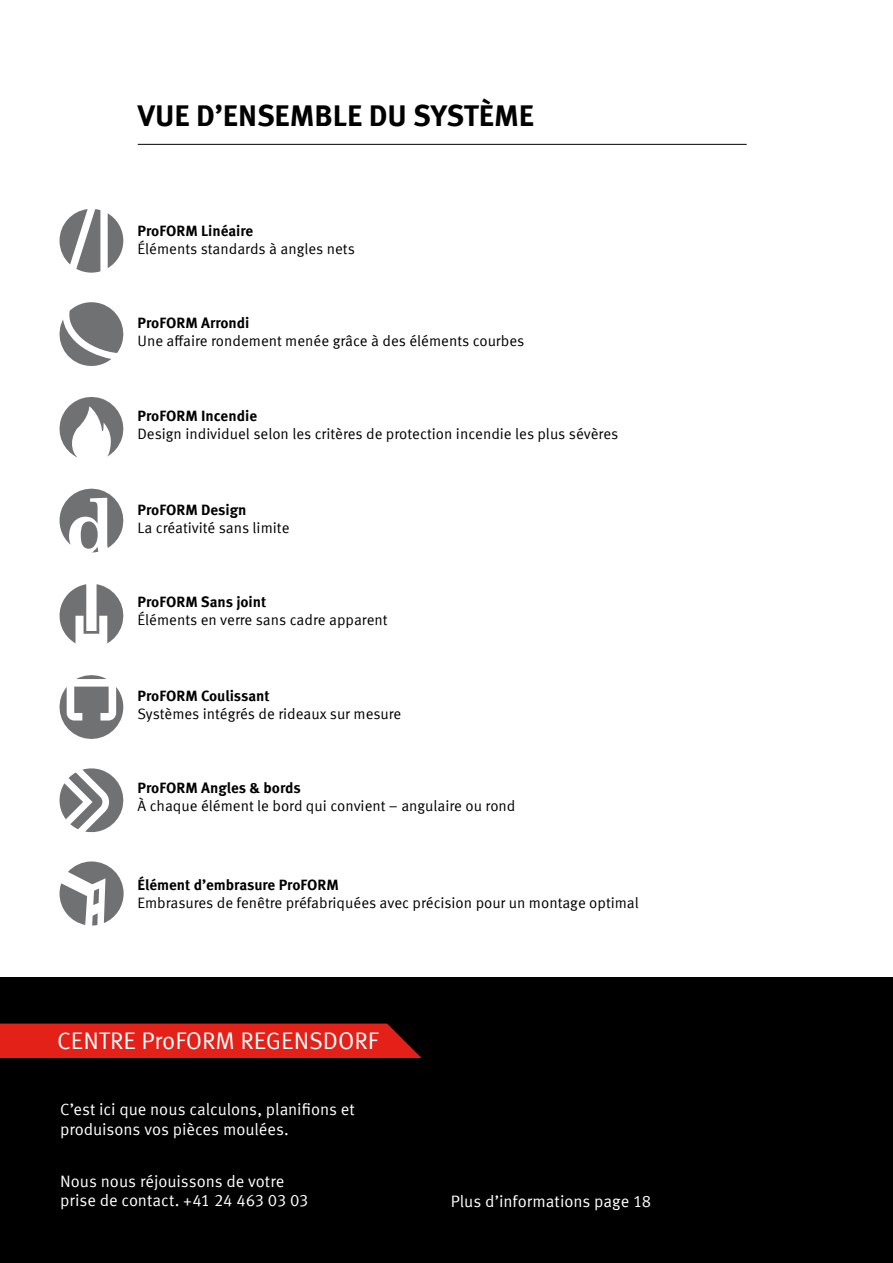
<style>
.page{position:relative;width:893px;height:1263px;background:#fff}
.page>*{position:absolute;margin:0;border:0;box-sizing:border-box;transform-origin:0 0}
.t1{font:700 30px "Meta Offc Pro";color:#000}
.t2{font:24px "Meta Offc Pro Norm";color:#fff}
.t3{font:16.5px/19.5px "Meta Offc Pro Norm";letter-spacing:-.005em;color:#fff}
.t4{font:15px "Meta Offc Pro Norm";color:#000}
.t5{font:700 15px "Meta Offc Pro";color:#000}
</style>
<div class="page">
<hr style="left:138px;top:144px;width:609px;height:1px;background:#000">
<svg style="left:60px;top:209px;width:40px;height:64px"></svg>
<svg style="left:108px;top:213px;width:15px;height:55px"></svg>
<svg style="left:59px;top:302px;width:65px;height:64px"></svg>
<svg style="left:59px;top:397px;width:65px;height:61px"></svg>
<svg style="left:59px;top:488px;width:65px;height:64px"></svg>
<svg style="left:59px;top:584px;width:65px;height:59px"></svg>
<svg style="left:59px;top:768px;width:65px;height:65px"></svg>
<svg style="left:76px;top:675px;width:31px;height:4px"></svg>
<svg style="left:59px;top:687px;width:65px;height:52px"></svg>
<div style="left:0;top:978px;width:893px;height:285px;background:#000"></div>
<svg style="left:0;top:1023px;width:422px;height:35px;background:#d51f17"></svg>
<svg style="left:60px;top:861px;width:64px;height:64px"></svg>
<h1 class="t1" style="left:138px;top:92px;width:398px">VUE D’ENSEMBLE DU SYSTÈME</h1>
<p class="t5" style="left:137px;top:219px;width:117px">ProFORM Linéaire</p>
<p class="t4" style="left:137px;top:237px;width:219px">Éléments standards à angles nets</p>
<p class="t5" style="left:137px;top:311px;width:114px">ProFORM Arrondi</p>
<p class="t4" style="left:137px;top:329px;width:388px">Une affaire rondement menée grâce à des éléments courbes</p>
<p class="t5" style="left:137px;top:404px;width:121px">ProFORM Incendie</p>
<p class="t4" style="left:137px;top:422px;width:482px">Design individuel selon les critères de protection incendie les plus sévères</p>
<p class="t5" style="left:137px;top:498px;width:110px">ProFORM Design</p>
<p class="t4" style="left:137px;top:517px;width:153px">La créativité sans limite</p>
<p class="t5" style="left:137px;top:590px;width:130px">ProFORM Sans joint</p>
<p class="t4" style="left:137px;top:609px;width:252px">Éléments en verre sans cadre apparent</p>
<p class="t5" style="left:137px;top:684px;width:134px">ProFORM Coulissant</p>
<p class="t4" style="left:137px;top:702px;width:265px">Systèmes intégrés de rideaux sur mesure</p>
<p class="t5" style="left:137px;top:776px;width:165px">ProFORM Angles &amp; bords</p>
<p class="t4" style="left:137px;top:794px;width:379px">À chaque élément le bord qui convient – angulaire ou rond</p>
<p class="t5" style="left:137px;top:873px;width:203px">Élément d’embrasure ProFORM</p>
<p class="t4" style="left:137px;top:892px;width:503px">Embrasures de fenêtre préfabriquées avec précision pour un montage optimal</p>
<h2 class="t2" style="left:57px;top:1022px;width:323px">CENTRE ProFORM REGENSDORF</h2>
<p class="t3" style="left:60px;top:1099px;width:296px">C’est ici que nous calculons, planifions et produisons vos pièces moulées.</p>
<p class="t3" style="left:60px;top:1170px;width:250px">Nous nous réjouissons de votre prise de contact. +41 24 463 03 03</p>
<p class="t3" style="left:451px;top:1190px;width:202px">Plus d’informations page 18</p>
</div>
